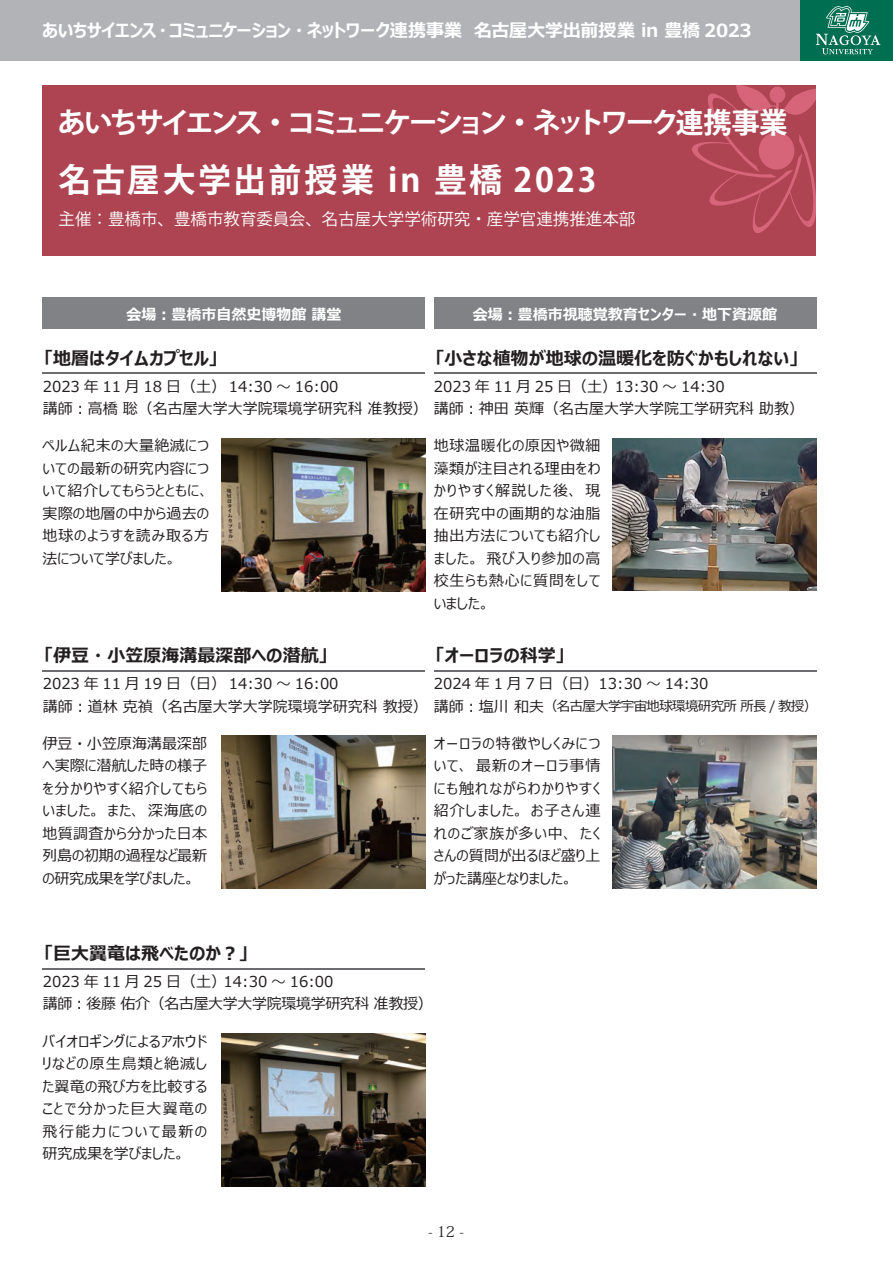
<style>
.page{position:relative;width:893px;height:1263px;background:#fff}
.page>*{position:absolute;margin:0;border:0;box-sizing:border-box;transform-origin:0 0}
.t1{font:700 33px "Koz Go Pro";letter-spacing:.075em;color:#fff}
.t2{font:700 28.5px "Koz Go Pro";letter-spacing:-.125em;color:#fff}
.t3{font:700 18px "Meiryo UI";color:#231f20}
.t4{font:700 18px "Meiryo UI";letter-spacing:-.015em;color:#fff}
.t5{font:16.5px "Koz Go Pro";color:#fff}
.t6{font:15px/22.5px "Meiryo UI";color:#231f20;text-align:justify}
.t7{font:15px/22.5px "Meiryo UI";letter-spacing:-.025em;color:#231f20}
.t8{font:700 15px "Meiryo UI";color:#fff}
.t9{font:15px "Koz Min Pro";color:#231f20}
.t10{font:13.5px "Meiryo UI";letter-spacing:-.05em;color:#231f20}
.s1{font-size:15px}
</style>
<div class="page">
<div style="left:0;top:0;width:893px;height:60px;background:#b2b3b7"></div>
<div style="left:801px;top:0;width:92px;height:60px;background:#006e51"></div>
<svg style="left:816px;top:6px;width:64px;height:49px"></svg>
<hr style="left:43px;top:373px;width:382px;height:1px;background:#6c6d70">
<img style="left:221px;top:438px;width:204px;height:153px">
<hr style="left:434px;top:373px;width:382px;height:1px;background:#6c6d70">
<img style="left:612px;top:438px;width:204px;height:152px">
<hr style="left:434px;top:670px;width:382px;height:2px;background:#6c6d70">
<img style="left:612px;top:736px;width:204px;height:153px">
<hr style="left:43px;top:670px;width:382px;height:2px;background:#6c6d70">
<img style="left:221px;top:736px;width:204px;height:153px">
<hr style="left:43px;top:968px;width:382px;height:1px;background:#6c6d70">
<img style="left:221px;top:1033px;width:204px;height:153px">
<div style="left:43px;top:85px;width:773px;height:170px;background:#ae4452"></div>
<svg style="left:692px;top:85px;width:124px;height:148px"></svg>
<div style="left:43px;top:298px;width:382px;height:31px;background:#808285"></div>
<div style="left:434px;top:298px;width:382px;height:31px;background:#808285"></div>
<p class="t4" style="left:42px;top:18px;width:711px">あいちサイエンス・コミュニケーション・ネットワーク連携事業　名古屋大学出前授業 in 豊橋 2023</p>
<h2 class="t2" style="left:57px;top:104px;width:732px">あいちサイエンス・コミュニケーション・ネットワーク連携事業</h2>
<h1 class="t1" style="left:59px;top:158px;width:540px">名古屋大学出前授業 in 豊橋 2023</h1>
<p class="t5" style="left:59px;top:208px;width:578px">主催：豊橋市、豊橋市教育委員会、名古屋大学学術研究・産学官連携推進本部</p>
<p class="t8" style="left:126px;top:303px;width:216px">会場︓豊橋市自然史博物館 講堂</p>
<p class="t8" style="left:473px;top:303px;width:306px">会場︓豊橋市視聴覚教育センター・地下資源館</p>
<p class="t3" style="left:44px;top:345px;width:175px">「地層はタイムカプセル」</p>
<p class="t6" style="left:43px;top:376px;width:763px">2023 年 11 月 18 日（土） 14:30 ～ 16:00<br>講師︓高橋 聡（名古屋大学大学院環境学研究科 准教授）講師︓神田 英輝（名古屋大学大学院工学研究科 助教）</p>
<p class="t6" style="left:434px;top:435px;width:168px">地球温暖化の原因や微細藻類が注目される理由をわかりやすく解説した後、現在研究中の画期的な油脂抽出方法についても紹介しました。飛び入り参加の高校生らも熱心に質問をしていました。</p>
<p class="t3" style="left:435px;top:345px;width:364px">「小さな植物が地球の温暖化を防ぐかもしれない」</p>
<p class="t6" style="left:434px;top:376px;width:292px">2023 年 11 月 25 日（土）13:30 ～ 14:30</p>
<p class="t6" style="left:43px;top:435px;width:168px">ペルム紀末の大量絶滅についての最新の研究内容について紹介してもらうとともに、実際の地層の中から過去の地球のようすを読み取る方法について学びました。</p>
<p class="t3" style="left:44px;top:643px;width:285px">「伊豆・小笠原海溝最深部への潜航」</p>
<p class="t6" style="left:43px;top:673px;width:387px">2023 年 11 月 19 日（日） 14:30 ～ 16:00<br>講師︓道林 克禎（名古屋大学大学院環境学研究科 教授）</p>
<p class="t6" style="left:43px;top:733px;width:166px">伊豆・小笠原海溝最深部へ実際に潜航した時の様子を分かりやすく紹介してもらいました。また、深海底の地質調査から分かった日本列島の初期の過程など最新の研究成果を学びました。</p>
<p class="t3" style="left:435px;top:643px;width:131px">「オーロラの科学」</p>
<p class="t6" style="left:434px;top:673px;width:276px">2024 年 1 月 7 日（日）13:30 ～ 14:30</p>
<p class="t10" style="left:434px;top:697px;width:385px"><span class="s1">講師︓塩川 和夫</span>（名古屋大学宇宙地球環境研究所 所長 / 教授）</p>
<p class="t6" style="left:434px;top:733px;width:168px">オーロラの特徴やしくみについて、最新のオーロラ事情にも触れながらわかりやすく紹介しました。お子さん連れのご家族が多い中、たくさんの質問が出るほど盛り上がった講座となりました。</p>
<p class="t3" style="left:44px;top:941px;width:206px">「巨大翼竜は飛べたのか︖」</p>
<p class="t7" style="left:43px;top:971px;width:392px">2023 年 11 月 25 日（土）14:30 ～ 16:00<br>講師︓後藤 佑介（名古屋大学大学院環境学研究科 准教授）</p>
<p class="t6" style="left:43px;top:1030px;width:166px">バイオロギングによるアホウドリなどの原生鳥類と絶滅した翼竜の飛び方を比較することで分かった巨大翼竜の飛行能力について最新の研究成果を学びました。</p>
<p class="t9" style="left:428px;top:1220px;width:37px">- 12 -</p>
</div>
